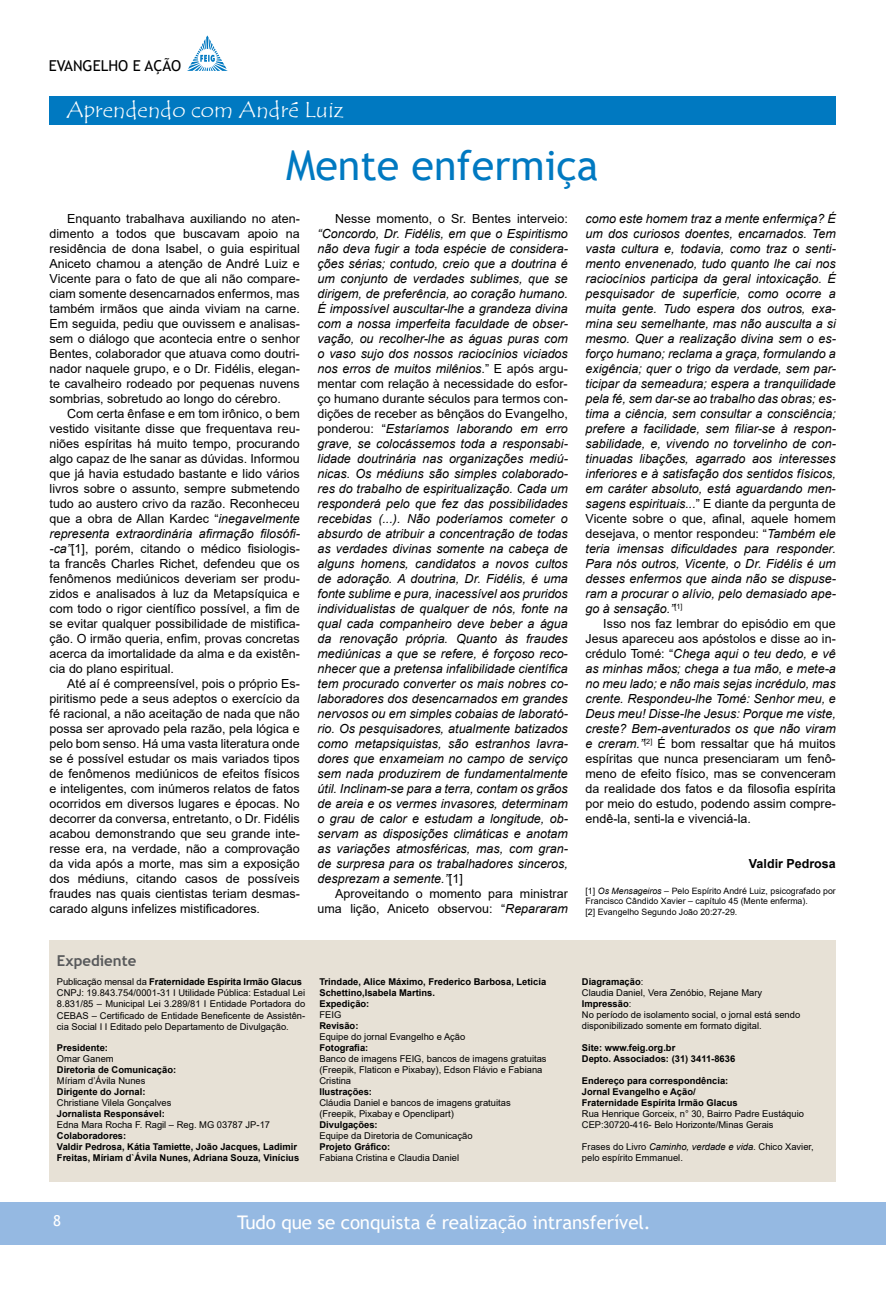
<style>
.page{position:relative;width:886px;height:1294px;background:#fff}
.page>*{position:absolute;margin:0;border:0;box-sizing:border-box;transform-origin:0 0}
.t1{font:41.25px "Trebuchet MS";color:#0079c1}
.t2{font:22.5px "Tempus Sans ITC";color:#fff}
.t3{font:18.75px "Trebuchet MS";letter-spacing:-.005em;color:#fff}
.t4{font:15px "Trebuchet MS";color:#000}
.t5{font:700 15px "Trebuchet MS";color:#58595b}
.t6{font:15px "Trebuchet MS";color:#fff}
.t7{font:italic 12.5px/15px "Arial";color:#000;text-align:justify}
.t8{font:12.5px/15px "Arial";color:#000;text-align:justify}
.t9{font:700 12.5px "Arial";color:#000}
.t10{font:9.38px/11px "Arial";color:#000}
.t11{font:700 9.38px/11px "Arial";color:#000}
.t12{font:8.75px/10.5px "Arial";color:#000}
.s1{font-style:italic}
.s2{font-style:normal}
.s3{font-weight:700}
</style>
<div class="page">
<svg style="left:187px;top:35px;width:41px;height:36px"></svg>
<div style="left:0;top:1201px;width:886px;height:43px;background:#95b9e2"></div>
<div style="left:49px;top:97px;width:787px;height:28px;background:#0079c1"></div>
<div style="left:49px;top:940px;width:787px;height:241px;background:#e7e1d6"></div>
<p class="t4" style="left:49px;top:56px;width:134px">EVANGELHO E AÇÃO</p>
<h2 class="t2" style="left:67px;top:95px;width:278px">Aprendendo com André Luiz</h2>
<h1 class="t1" style="left:286px;top:140px;width:314px">Mente enfermiça</h1>
<p class="t8" style="left:50px;top:211px;width:252px;text-indent:18px">Enquanto trabalhava auxiliando no aten&shy;dimento a todos que buscavam apoio na residência de dona Isabel, o guia espiritual Aniceto chamou a atenção de André Luiz e Vicente para o fato de que ali não compare&shy;ciam somente desencarnados enfermos, mas também irmãos que ainda viviam na carne.<br>Em seguida, pediu que ouvissem e analisas&shy;sem o diálogo que acontecia entre o senhor Bentes, colaborador que atuava como doutri&shy;nador naquele grupo, e o Dr. Fidélis, elegan&shy;te cavalheiro rodeado por pequenas nuvens sombrias, sobretudo ao longo do cérebro.</p>
<p class="t8" style="left:50px;top:406px;width:252px;text-indent:18px">Com certa ênfase e em tom irônico, o bem vestido visitante disse que frequentava reu&shy;niões espíritas há muito tempo, procurando algo capaz de lhe sanar as dúvidas. Informou que já havia estudado bastante e lido vários livros sobre o assunto, sempre submetendo tudo ao austero crivo da razão. Reconheceu que a obra de Allan Kardec “<span class="s1">inegavelmente representa extraordinária afirmação filosófi--ca”</span>[1], porém, citando o médico fisiologis&shy;ta francês Charles Richet, defendeu que os fenômenos mediúnicos deveriam ser produ&shy;zidos e analisados à luz da Metapsíquica e com todo o rigor científico possível, a fim de se evitar qualquer possibilidade de mistifica&shy;ção. O irmão queria, enfim, provas concretas acerca da imortalidade da alma e da existên&shy;cia do plano espiritual.</p>
<p class="t8" style="left:50px;top:676px;width:252px;text-indent:18px">Até aí é compreensível, pois o próprio Es&shy;piritismo pede a seus adeptos o exercício da fé racional, a não aceitação de nada que não possa ser aprovado pela razão, pela lógica e pelo bom senso. Há uma vasta literatura onde se é possível estudar os mais variados tipos de fenômenos mediúnicos de efeitos físicos e inteligentes, com inúmeros relatos de fatos ocorridos em diversos lugares e épocas. No decorrer da conversa, entretanto, o Dr. Fidélis acabou demonstrando que seu grande inte&shy;resse era, na verdade, não a comprovação da vida após a morte, mas sim a exposição dos médiuns, citando casos de possíveis fraudes nas quais cientistas teriam desmas&shy;carado alguns infelizes mistificadores.</p>
<p class="t8" style="left:335px;top:211px;width:234px">Nesse momento, o Sr. Bentes interveio:</p>
<p class="t7" style="left:318px;top:226px;width:252px">“Concordo, Dr. Fidélis, em que o Espiritismo não deva fugir a toda espécie de considera&shy;ções sérias; contudo, creio que a doutrina é um conjunto de verdades sublimes, que se dirigem, de preferência, ao coração humano.<br>É impossível auscultar-lhe a grandeza divina com a nossa imperfeita faculdade de obser&shy;vação, ou recolher-lhe as águas puras com o vaso sujo dos nossos raciocínios viciados nos erros de muitos milênios<span class="s2">.” E após argu&shy;mentar com relação à necessidade do esfor&shy;ço humano durante séculos para termos con&shy;dições de receber as bênçãos do Evangelho, ponderou: “</span>Estaríamos laborando em erro grave, se colocássemos toda a responsabi&shy;lidade doutrinária nas organizações mediú&shy;nicas. Os médiuns são simples colaborado&shy;res do trabalho de espiritualização. Cada um responderá pelo que fez das possibilidades recebidas (...). Não poderíamos cometer o absurdo de atribuir a concentração de todas as verdades divinas somente na cabeça de alguns homens, candidatos a novos cultos de adoração. A doutrina, Dr. Fidélis, é uma fonte sublime e pura, inacessível aos pruridos individualistas de qualquer de nós, fonte na qual cada companheiro deve beber a água da renovação própria. Quanto às fraudes mediúnicas a que se refere, é forçoso reco&shy;nhecer que a pretensa infalibilidade científica tem procurado converter os mais nobres co&shy;laboradores dos desencarnados em grandes nervosos ou em simples cobaias de laborató&shy;rio. Os pesquisadores, atualmente batizados como metapsiquistas, são estranhos lavra&shy;dores que enxameiam no campo de serviço sem nada produzirem de fundamentalmente útil. Inclinam-se para a terra, contam os grãos de areia e os vermes invasores, determinam o grau de calor e estudam a longitude, ob&shy;servam as disposições climáticas e anotam as variações atmosféricas, mas, com gran&shy;de surpresa para os trabalhadores sinceros, desprezam a semente.”<span class="s2">[1]</span></p>
<p class="t8" style="left:318px;top:886px;width:252px;text-align:right">Aproveitando o momento para ministrar uma lição, Aniceto observou: “<span class="s1">Repararam</span></p>
<p class="t7" style="left:585px;top:211px;width:252px">como este homem traz a mente enfermiça? É um dos curiosos doentes, encarnados. Tem vasta cultura e, todavia, como traz o senti&shy;mento envenenado, tudo quanto lhe cai nos raciocínios participa da geral intoxicação. É pesquisador de superfície, como ocorre a muita gente. Tudo espera dos outros, exa&shy;mina seu semelhante, mas não ausculta a si mesmo. Quer a realização divina sem o es&shy;forço humano; reclama a graça, formulando a exigência; quer o trigo da verdade, sem par&shy;ticipar da semeadura; espera a tranquilidade pela fé, sem dar-se ao trabalho das obras; es&shy;tima a ciência, sem consultar a consciência; prefere a facilidade, sem filiar-se à respon&shy;sabilidade, e, vivendo no torvelinho de con&shy;tinuadas libações, agarrado aos interesses inferiores e à satisfação dos sentidos físicos, em caráter absoluto, está aguardando men&shy;sagens espirituais...<span class="s2">” E diante da pergunta de Vicente sobre o que, afinal, aquele homem desejava, o mentor respondeu: “</span>Também ele teria imensas dificuldades para responder.<br>Para nós outros, Vicente, o Dr. Fidélis é um desses enfermos que ainda não se dispuse&shy;ram a procurar o alívio, pelo demasiado ape&shy;go à sensação.”<sup>[1]</sup></p>
<p class="t8" style="left:585px;top:616px;width:252px;text-indent:18px">Isso nos faz lembrar do episódio em que Jesus apareceu aos apóstolos e disse ao in&shy;crédulo Tomé: “<span class="s1">Chega aqui o teu dedo, e vê as minhas mãos; chega a tua mão, e mete-a no meu lado; e não mais sejas incrédulo, mas crente. Respondeu-lhe Tomé: Senhor meu, e Deus meu! Disse-lhe Jesus: Porque me viste, creste? Bem-aventurados os que não viram e creram.”</span><sup>[2]</sup> É bom ressaltar que há muitos espíritas que nunca presenciaram um fenô&shy;meno de efeito físico, mas se convenceram da realidade dos fatos e da filosofia espírita por meio do estudo, podendo assim compre&shy;endê-la, senti-la e vivenciá-la.</p>
<p class="t9" style="left:749px;top:855px;width:88px">Valdir Pedrosa</p>
<p class="t12" style="left:585px;top:885px;width:252px">[1] <span class="s1">Os Mensageiros</span> – Pelo Espírito André Luiz, psicografado por<br>Francisco Cândido Xavier – capítulo 45 (Mente enferma).<br>[2] Evangelho Segundo João 20:27-29.</p>
<p class="t5" style="left:57px;top:951px;width:81px">Expediente</p>
<p class="t10" style="left:57px;top:975px;width:250px">Publicação mensal da <span class="s3">Fraternidade Espírita Irmão Glacus </span>CNPJ: 19.843.754/0001-31 I Utilidade Pública: Estadual Lei 8.831/85 – Municipal Lei 3.289/81 I Entidade Portadora do CEBAS – Certificado de Entidade Beneficente de Assistên&shy;cia Social I I Editado pelo Departamento de Divulgação.</p>
<p class="t11" style="left:57px;top:1042px;width:53px">Presidente:</p>
<p class="t10" style="left:57px;top:1053px;width:58px">Omar Ganem</p>
<p class="t11" style="left:57px;top:1064px;width:121px">Diretoria de Comunicação:</p>
<p class="t10" style="left:57px;top:1075px;width:90px">Míriam d’Ávila Nunes</p>
<p class="t11" style="left:57px;top:1086px;width:90px">Dirigente do Jornal:</p>
<p class="t10" style="left:57px;top:1097px;width:116px">Christiane Vilela Gonçalves</p>
<p class="t11" style="left:57px;top:1108px;width:109px">Jornalista Responsável:</p>
<p class="t10" style="left:57px;top:1119px;width:215px">Edna Mara Rocha F. Ragil – Reg. MG 03787 JP-17</p>
<p class="t11" style="left:57px;top:1130px;width:244px">Colaboradores:<br>Valdir Pedrosa, Kátia Tamiette, João Jacques, Ladimir<br>Freitas, Míriam d`Ávila Nunes, Adriana Souza, Vinícius</p>
<p class="t11" style="left:319px;top:976px;width:228px">Trindade, Alice Máximo, Frederico Barbosa, Leticia<br>Schettino,Isabela Martins.<br>Expedição:</p>
<p class="t10" style="left:319px;top:1009px;width:23px">FEIG</p>
<p class="t11" style="left:319px;top:1020px;width:41px">Revisão:</p>
<p class="t10" style="left:319px;top:1031px;width:147px">Equipe do jornal Evangelho e Ação</p>
<p class="t11" style="left:319px;top:1042px;width:50px">Fotografia:</p>
<p class="t10" style="left:319px;top:1053px;width:229px">Banco de imagens FEIG, bancos de imagens gratuitas (Freepik, Flaticon e Pixabay), Edson Flávio e Fabiana<br>Cristina</p>
<p class="t11" style="left:319px;top:1086px;width:54px">Ilustrações:</p>
<p class="t10" style="left:319px;top:1097px;width:193px">Cláudia Daniel e bancos de imagens gratuitas (Freepik, Pixabay e Openclipart)</p>
<p class="t11" style="left:319px;top:1119px;width:60px">Divulgações:</p>
<p class="t10" style="left:319px;top:1130px;width:155px">Equipe da Diretoria de Comunicação</p>
<p class="t11" style="left:319px;top:1141px;width:72px">Projeto Gráfico:</p>
<p class="t10" style="left:319px;top:1152px;width:141px">Fabiana Cristina e Claudia Daniel</p>
<p class="t10" style="left:582px;top:976px;width:220px"><span class="s3">Diagramação</span>:<br>Claudia Daniel, Vera Zenóbio, Rejane Mary <span class="s3">Impressão</span>:<br>No período de isolamento social, o jornal está sendo disponibilizado somente em formato digital.</p>
<p class="t11" style="left:582px;top:1042px;width:155px">Site: www.feig.org.br<br>Depto. Associados: (31) 3411-8636</p>
<p class="t11" style="left:582px;top:1075px;width:157px">Endereço para correspondência:<br>Jornal Evangelho e Ação/<br>Fraternidade Espírita Irmão Glacus</p>
<p class="t10" style="left:582px;top:1108px;width:224px">Rua Henrique Gorceix, n° 30, Bairro Padre Eustáquio<br>CEP:30720-416- Belo Horizonte/Minas Gerais</p>
<p class="t10" style="left:582px;top:1141px;width:233px">Frases do Livro <span class="s1">Caminho, verdade e vida.</span> Chico Xavier, pelo espírito Emmanuel.</p>
<p class="t6" style="left:53px;top:1211px;width:9px">8</p>
<h3 class="t3" style="left:237px;top:1210px;width:415px">Tudo que se conquista é realização intransferível.</h3>
</div>
